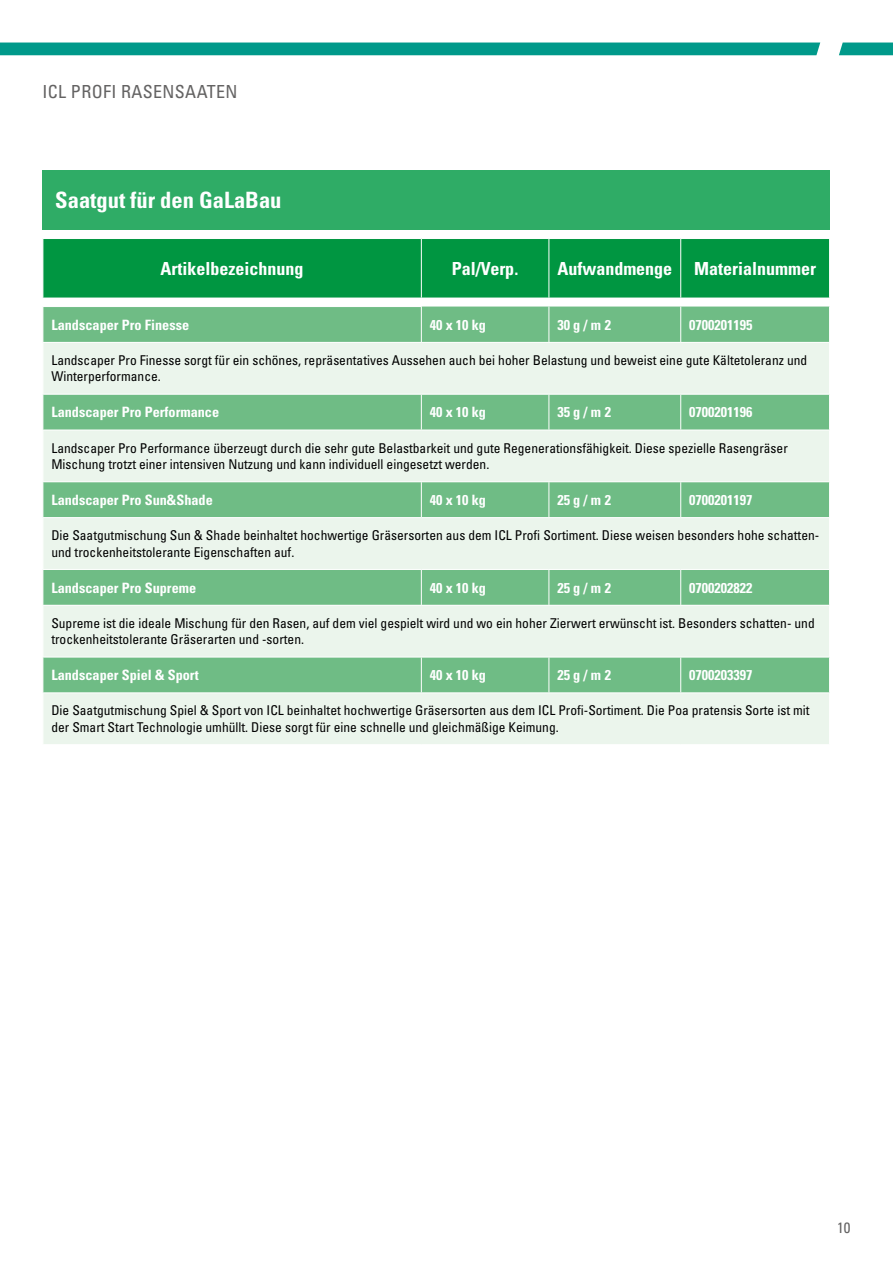
<style>
.page{position:relative;width:893px;height:1263px;background:#fff}
.page>*{position:absolute;margin:0;border:0;box-sizing:border-box;transform-origin:0 0}
.t1{font:700 condensed 22.5px "Univers LT Std";color:#fff}
.t2{font:700 condensed 18px "Univers LT Std";color:#fff}
.t3{font:condensed 18px "Univers LT Std";letter-spacing:.02em;color:#646363}
.t4{font:condensed 15px "Univers LT Std";color:#646363}
.t5{font:700 condensed 14.25px "Univers LT Std";color:#fff}
.t6{font:condensed 13.5px/16.5px "Univers LT Std";color:#000}
</style>
<div class="page">
<div style="left:0;top:43px;width:893px;height:12px;background:#00998a"></div>
<div style="left:43px;top:170px;width:787px;height:60px;background:#2fac66"></div>
<div style="left:44px;top:239px;width:785px;height:59px;background:#009641"></div>
<div style="left:44px;top:307px;width:785px;height:35px;background:#6fbc85"></div>
<svg style="left:44px;top:343px;width:785px;height:401px;background:#bfe1c8"></svg>
<hr style="left:421px;top:239px;width:1px;height:59px;background:#fff">
<hr style="left:549px;top:239px;width:1px;height:59px;background:#fff">
<hr style="left:680px;top:239px;width:1px;height:59px;background:#fff">
<hr style="left:680px;top:307px;width:1px;height:35px;background:#fff">
<hr style="left:549px;top:307px;width:1px;height:35px;background:#fff">
<hr style="left:549px;top:395px;width:1px;height:35px;background:#fff">
<hr style="left:680px;top:395px;width:1px;height:35px;background:#fff">
<hr style="left:680px;top:570px;width:1px;height:35px;background:#fff">
<hr style="left:549px;top:482px;width:1px;height:35px;background:#fff">
<hr style="left:680px;top:482px;width:1px;height:35px;background:#fff">
<hr style="left:549px;top:570px;width:1px;height:35px;background:#fff">
<hr style="left:680px;top:657px;width:1px;height:35px;background:#fff">
<hr style="left:549px;top:657px;width:1px;height:35px;background:#fff">
<hr style="left:421px;top:307px;width:1px;height:35px;background:#fff">
<hr style="left:43px;top:394px;width:378px;height:1px;background:#fff">
<hr style="left:421px;top:395px;width:1px;height:35px;background:#fff">
<hr style="left:43px;top:430px;width:378px;height:1px;background:#fff">
<hr style="left:43px;top:481px;width:378px;height:1px;background:#fff">
<hr style="left:421px;top:482px;width:1px;height:35px;background:#fff">
<hr style="left:43px;top:517px;width:378px;height:1px;background:#fff">
<hr style="left:43px;top:569px;width:378px;height:1px;background:#fff">
<hr style="left:421px;top:570px;width:1px;height:35px;background:#fff">
<hr style="left:43px;top:605px;width:378px;height:1px;background:#fff">
<hr style="left:43px;top:657px;width:378px;height:1px;background:#fff">
<hr style="left:421px;top:657px;width:1px;height:35px;background:#fff">
<hr style="left:43px;top:692px;width:378px;height:1px;background:#fff">
<hr style="left:421px;top:394px;width:128px;height:1px;background:#fff">
<hr style="left:549px;top:394px;width:132px;height:1px;background:#fff">
<hr style="left:681px;top:394px;width:149px;height:1px;background:#fff">
<hr style="left:421px;top:430px;width:128px;height:1px;background:#fff">
<hr style="left:549px;top:430px;width:132px;height:1px;background:#fff">
<hr style="left:681px;top:430px;width:149px;height:1px;background:#fff">
<hr style="left:421px;top:481px;width:128px;height:1px;background:#fff">
<hr style="left:549px;top:481px;width:132px;height:1px;background:#fff">
<hr style="left:681px;top:481px;width:149px;height:1px;background:#fff">
<hr style="left:421px;top:517px;width:128px;height:1px;background:#fff">
<hr style="left:549px;top:517px;width:132px;height:1px;background:#fff">
<hr style="left:681px;top:517px;width:149px;height:1px;background:#fff">
<hr style="left:421px;top:569px;width:128px;height:1px;background:#fff">
<hr style="left:549px;top:569px;width:132px;height:1px;background:#fff">
<hr style="left:681px;top:569px;width:149px;height:1px;background:#fff">
<hr style="left:421px;top:605px;width:128px;height:1px;background:#fff">
<hr style="left:549px;top:605px;width:132px;height:1px;background:#fff">
<hr style="left:681px;top:605px;width:149px;height:1px;background:#fff">
<hr style="left:421px;top:657px;width:128px;height:1px;background:#fff">
<hr style="left:549px;top:657px;width:132px;height:1px;background:#fff">
<hr style="left:681px;top:657px;width:149px;height:1px;background:#fff">
<hr style="left:421px;top:692px;width:128px;height:1px;background:#fff">
<hr style="left:549px;top:692px;width:132px;height:1px;background:#fff">
<hr style="left:681px;top:692px;width:149px;height:1px;background:#fff">
<h2 class="t3" style="left:43px;top:80px;width:196px">ICL PROFI RASENSAATEN</h2>
<h1 class="t1" style="left:55px;top:186px;width:228px">Saatgut für den GaLaBau</h1>
<h2 class="t2" style="left:161px;top:257px;width:145px">Artikelbezeichnung</h2>
<h2 class="t2" style="left:452px;top:257px;width:68px">Pal/Verp.</h2>
<h2 class="t2" style="left:557px;top:257px;width:260px">Aufwandmenge Materialnummer</h2>
<p class="t5" style="left:51px;top:316px;width:139px">Landscaper Pro Finesse</p>
<p class="t5" style="left:430px;top:316px;width:58px">40 x 10 kg</p>
<p class="t5" style="left:557px;top:316px;width:55px">30 g / m 2</p>
<p class="t5" style="left:689px;top:316px;width:65px">0700201195</p>
<p class="t6" style="left:51px;top:352px;width:757px">Landscaper Pro Finesse sorgt für ein schönes, repräsentatives Aussehen auch bei hoher Belastung und beweist eine gute Kältetoleranz und<br>Winterperformance.</p>
<p class="t5" style="left:51px;top:403px;width:169px">Landscaper Pro Performance</p>
<p class="t5" style="left:430px;top:403px;width:58px">40 x 10 kg</p>
<p class="t5" style="left:557px;top:403px;width:55px">35 g / m 2</p>
<p class="t5" style="left:689px;top:403px;width:65px">0700201196</p>
<p class="t6" style="left:51px;top:439px;width:738px">Landscaper Pro Performance überzeugt durch die sehr gute Belastbarkeit und gute Regenerationsfähigkeit. Diese spezielle Rasengräser<br>Mischung trotzt einer intensiven Nutzung und kann individuell eingesetzt werden.</p>
<p class="t5" style="left:51px;top:491px;width:163px">Landscaper Pro Sun&amp;Shade</p>
<p class="t5" style="left:430px;top:491px;width:58px">40 x 10 kg</p>
<p class="t5" style="left:557px;top:491px;width:55px">25 g / m 2</p>
<p class="t5" style="left:689px;top:491px;width:65px">0700201197</p>
<p class="t6" style="left:51px;top:527px;width:769px">Die Saatgutmischung Sun &amp; Shade beinhaltet hochwertige Gräsersorten aus dem ICL Profi Sortiment. Diese weisen besonders hohe schatten&shy;und trockenheitstolerante Eigenschaften auf.</p>
<p class="t5" style="left:51px;top:579px;width:146px">Landscaper Pro Supreme</p>
<p class="t5" style="left:430px;top:579px;width:58px">40 x 10 kg</p>
<p class="t5" style="left:557px;top:579px;width:55px">25 g / m 2</p>
<p class="t5" style="left:689px;top:579px;width:65px">0700202822</p>
<p class="t6" style="left:51px;top:614px;width:765px">Supreme ist die ideale Mischung für den Rasen, auf dem viel gespielt wird und wo ein hoher Zierwert erwünscht ist. Besonders schatten- und trockenheitstolerante Gräserarten und -sorten.</p>
<p class="t5" style="left:51px;top:666px;width:149px">Landscaper Spiel &amp; Sport</p>
<p class="t5" style="left:430px;top:666px;width:58px">40 x 10 kg</p>
<p class="t5" style="left:557px;top:666px;width:55px">25 g / m 2</p>
<p class="t5" style="left:689px;top:666px;width:65px">0700203397</p>
<p class="t6" style="left:51px;top:702px;width:760px">Die Saatgutmischung Spiel &amp; Sport von ICL beinhaltet hochwertige Gräsersorten aus dem ICL Profi-Sortiment. Die Poa pratensis Sorte ist mit der Smart Start Technologie umhüllt. Diese sorgt für eine schnelle und gleichmäßige Keimung.</p>
<p class="t4" style="left:837px;top:1218px;width:15px">10</p>
</div>
